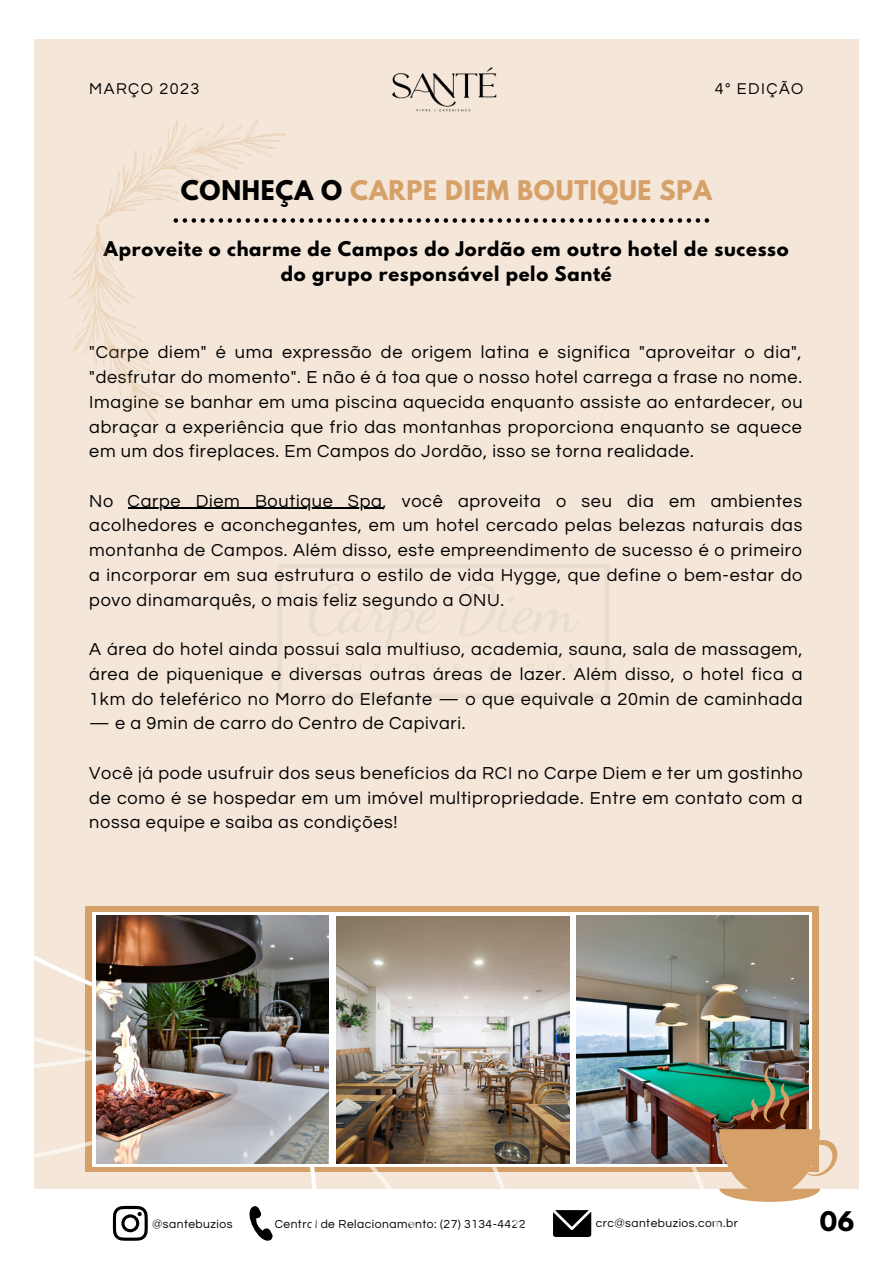
<style>
.page{position:relative;width:893px;height:1264px;background:#fff}
.page>*{position:absolute;margin:0;border:0;box-sizing:border-box;transform-origin:0 0}
.t1{font:700 24px "League Spartan";letter-spacing:.03em;color:#d6a169}
.t2{font:700 24px "League Spartan";color:#000}
.t3{font:18px/24.8px "Questrial";letter-spacing:.04em;color:#000;text-align:justify}
.t4{font:700 18px/24.8px "League Spartan";letter-spacing:.04em;color:#000;text-align:center}
.t5{font:16.2px "Questrial";letter-spacing:.09em;color:#000}
.t6{font:12px "Questrial";letter-spacing:.04em;color:#000}
.s1{color:#000}
</style>
<div class="page">
<div style="left:34px;top:39px;width:824px;height:1203px;background:#f4e7d9"></div>
<img style="left:392px;top:67px;width:105px;height:14px">
<svg style="left:85px;top:906px;width:751px;height:336px"></svg>
<svg style="left:34px;top:907px;width:740px;height:335px;fill:#fff"></svg>
<img style="left:97px;top:915px;width:231px;height:248px">
<img style="left:336px;top:916px;width:233px;height:247px">
<img style="left:576px;top:915px;width:232px;height:248px">
<hr style="left:128px;top:508px;width:254px;height:1px;background:#000">
<svg style="left:68px;top:81px;width:641px;height:341px"></svg>
<svg style="left:719px;top:1129px;width:120px;height:72px"></svg>
<svg style="left:750px;top:1065px;width:39px;height:58px;background:#5b6e51"></svg>
<p class="t5" style="left:89px;top:81px;width:112px">MARÇO 2023</p>
<p class="t5" style="left:714px;top:81px;width:90px">4° EDIÇÃO</p>
<h1 class="t1" style="left:181px;top:179px;width:532px"><span class="s1">CONHEÇA O</span> CARPE DIEM BOUTIQUE SPA</h1>
<p class="t4" style="left:104px;top:238px;width:686px">Aproveite o charme de Campos do Jordão em outro hotel de sucesso do grupo responsável pelo Santé</p>
<p class="t3" style="left:89px;top:340px;width:714px">"Carpe diem" é uma expressão de origem latina e significa "aproveitar o dia", "desfrutar do momento". E não é á toa que o nosso hotel carrega a frase no nome.<br>Imagine se banhar em uma piscina aquecida enquanto assiste ao entardecer, ou abraçar a experiência que frio das montanhas proporciona enquanto se aquece em um dos fireplaces. Em Campos do Jordão, isso se torna realidade.</p>
<p class="t3" style="left:89px;top:489px;width:714px">No Carpe Diem Boutique Spa, você aproveita o seu dia em ambientes acolhedores e aconchegantes, em um hotel cercado pelas belezas naturais das montanha de Campos. Além disso, este empreendimento de sucesso é o primeiro a incorporar em sua estrutura o estilo de vida Hygge, que define o bem-estar do povo dinamarquês, o mais feliz segundo a ONU.</p>
<p class="t3" style="left:89px;top:637px;width:714px">A área do hotel ainda possui sala multiuso, academia, sauna, sala de massagem, área de piquenique e diversas outras áreas de lazer. Além disso, o hotel fica a 1km do teleférico no Morro do Elefante — o que equivale a 20min de caminhada</p>
<p class="t3" style="left:89px;top:711px;width:378px">— e a 9min de carro do Centro de Capivari.</p>
<p class="t3" style="left:89px;top:761px;width:715px">Você já pode usufruir dos seus benefícios da RCI no Carpe Diem e ter um gostinho de como é se hospedar em um imóvel multipropriedade. Entre em contato com a nossa equipe e saiba as condições!</p>
<p class="t6" style="left:152px;top:1217px;width:82px">@santebuzios</p>
<p class="t6" style="left:275px;top:1217px;width:252px">Central de Relacionamento: (27) 3134-4422</p>
<p class="t6" style="left:595px;top:1216px;width:143px">crc@santebuzios.com.br</p>
<h1 class="t2" style="left:819px;top:1209px;width:36px">06</h1>
</div>
